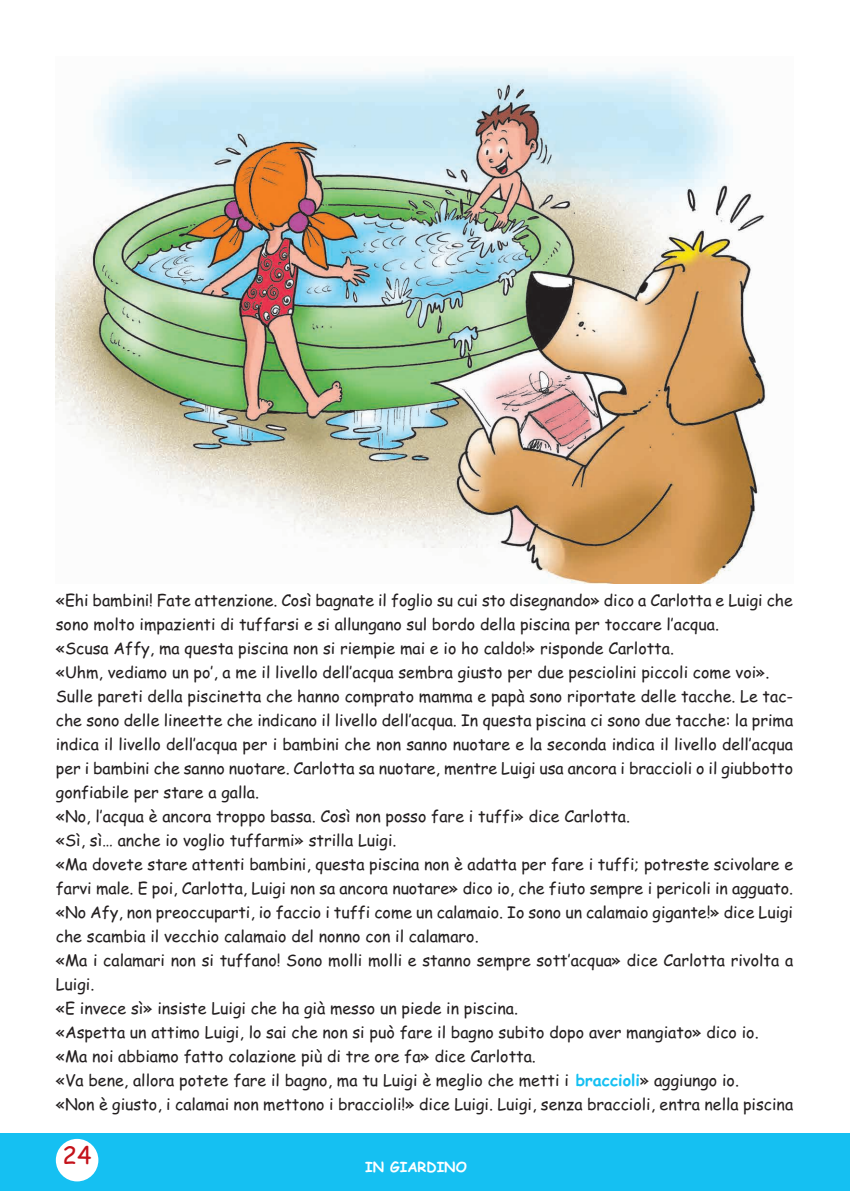
<style>
.page{position:relative;width:850px;height:1191px;background:#fff}
.page>*{position:absolute;margin:0;border:0;box-sizing:border-box;transform-origin:0 0}
.t1{font:24px "Comic Sans MS";color:#c4121a}
.t2{font:16px/24px "Comic Sans MS";color:#231f20}
.t3{font:14px "Comic Sans MS Bold OTF";color:#fff}
.s1{font-weight:700;color:#15c0f2}
</style>
<div class="page">
<div style="left:0;top:1133px;width:850px;height:57px;background:#15c0f2"></div>
<div style="left:56px;top:1138px;width:42px;height:43px;background:#fff;border-radius:50%"></div>
<img style="left:56px;top:68px;width:711px;height:515px">
<p class="t2" style="left:56px;top:590px;width:739px">«Ehi bambini! Fate attenzione. Così bagnate il foglio su cui sto disegnando» dico a Carlotta e Luigi che sono molto impazienti di tuffarsi e si allungano sul bordo della piscina per toccare l’acqua.<br>«Scusa Affy, ma questa piscina non si riempie mai e io ho caldo!» risponde Carlotta.<br>«Uhm, vediamo un po’, a me il livello dell’acqua sembra giusto per due pesciolini piccoli come voi».<br>Sulle pareti della piscinetta che hanno comprato mamma e papà sono riportate delle tacche. Le tac&shy;che sono delle lineette che indicano il livello dell’acqua. In questa piscina ci sono due tacche: la prima indica il livello dell’acqua per i bambini che non sanno nuotare e la seconda indica il livello dell’acqua per i bambini che sanno nuotare. Carlotta sa nuotare, mentre Luigi usa ancora i braccioli o il giubbotto gonfiabile per stare a galla.<br>«No, l’acqua è ancora troppo bassa. Così non posso fare i tuffi» dice Carlotta.<br>«Sì, sì… anche io voglio tuffarmi» strilla Luigi.<br>«Ma dovete stare attenti bambini, questa piscina non è adatta per fare i tuffi; potreste scivolare e farvi male. E poi, Carlotta, Luigi non sa ancora nuotare» dico io, che fiuto sempre i pericoli in agguato. «No Afy, non preoccuparti, io faccio i tuffi come un calamaio. Io sono un calamaio gigante!» dice Luigi che scambia il vecchio calamaio del nonno con il calamaro.<br>«Ma i calamari non si tuffano! Sono molli molli e stanno sempre sott’acqua» dice Carlotta rivolta a Luigi.<br>«E invece sì» insiste Luigi che ha già messo un piede in piscina.<br>«Aspetta un attimo Luigi, lo sai che non si può fare il bagno subito dopo aver mangiato» dico io. «Ma noi abbiamo fatto colazione più di tre ore fa» dice Carlotta.<br>«Va bene, allora potete fare il bagno, ma tu Luigi è meglio che metti i <span class="s1">braccioli</span>» aggiungo io.<br>«Non è giusto, i calamai non mettono i braccioli!» dice Luigi. Luigi, senza braccioli, entra nella piscina</p>
<h1 class="t1" style="left:62px;top:1145px;width:31px">24</h1>
<p class="t3" style="left:365px;top:1158px;width:103px">IN GIARDINO</p>
</div>
